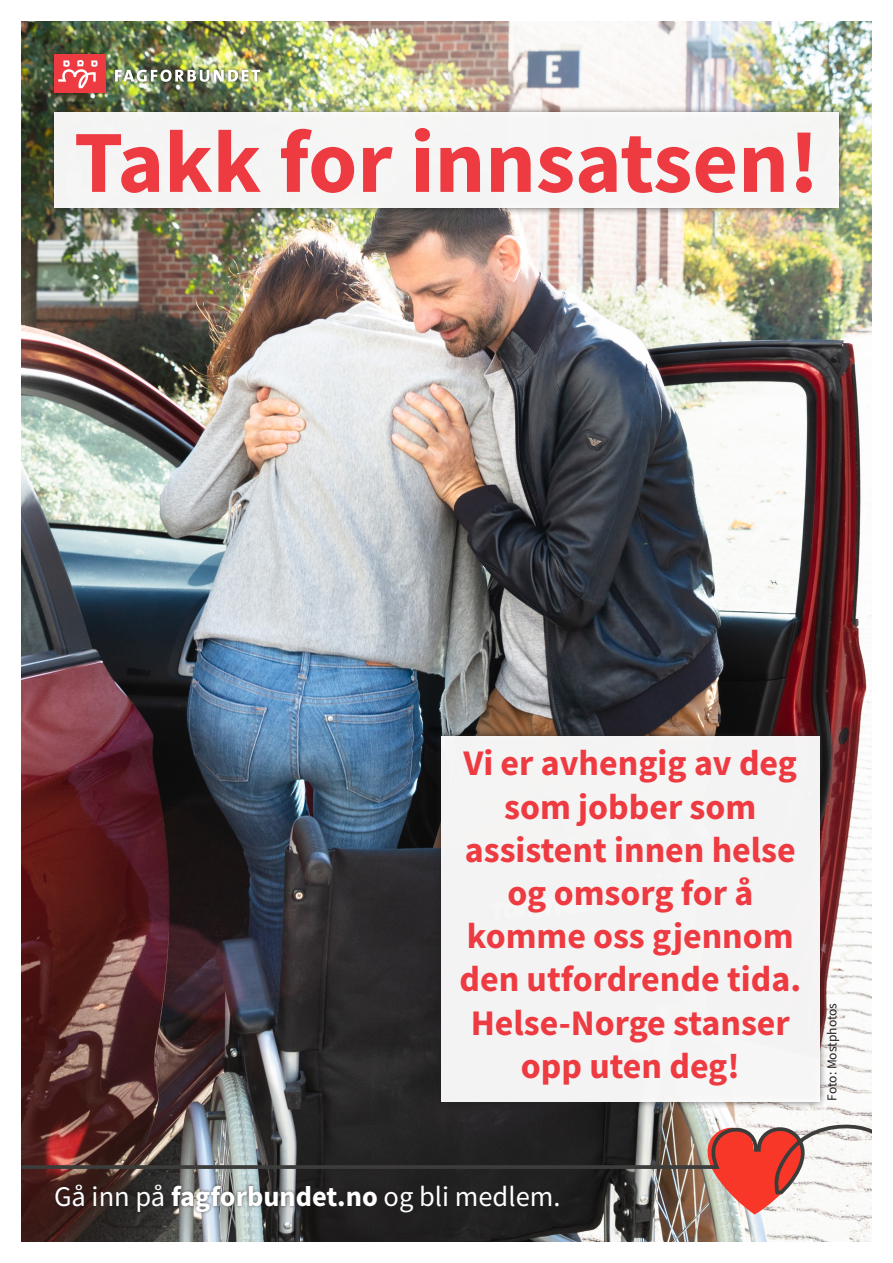
<style>
.page{position:relative;width:893px;height:1263px;background:#fff}
.page>*{position:absolute;margin:0;border:0;box-sizing:border-box;transform-origin:0 0}
.t1{font:700 88.5px "Source Sans Pro";color:#ee3a41}
.t2{font:700 36px/43.2px "Source Sans Pro";color:#ee3a41;text-align:center}
.t3{font:28.5px "Source Sans Pro";color:#fff}
.t4{font:13.5px "Source Sans Pro";letter-spacing:-.005em;color:#231f20}
.s1{font-weight:700}
</style>
<div class="page">
<img style="left:21px;top:21px;width:850px;height:1220px">
<div style="left:46px;top:105px;width:801px;height:110px;background:#231f20;opacity:.75"></div>
<div style="left:54px;top:113px;width:785px;height:95px;background:#f5f5f5"></div>
<div style="left:51px;top:51px;width:212px;height:45px;background:#231f20;opacity:.75"></div>
<div style="left:54px;top:54px;width:51px;height:38px;background:#ee3a41"></div>
<img style="left:115px;top:70px;width:145px;height:12px">
<svg style="left:58px;top:60px;width:40px;height:28px"></svg>
<svg style="left:691px;top:1113px;width:115px;height:101px"></svg>
<img style="left:21px;top:1116px;width:851px;height:80px">
<div style="left:52px;top:1181px;width:510px;height:35px;background:#231f20;opacity:.75"></div>
<div style="left:433px;top:728px;width:394px;height:381px;background:#231f20;opacity:.75"></div>
<div style="left:441px;top:736px;width:378px;height:365px;background:#f3f3f3"></div>
<p class="t1" style="left:74px;top:103px;width:746px">Takk for innsatsen!</p>
<p class="t2" style="left:459px;top:741px;width:343px">Vi er avhengig av deg som jobber som assistent innen helse og omsorg for å komme oss gjennom den utfordrende tida.<br>Helse-Norge stanser opp uten deg!</p>
<p class="t4" style="left:823px;top:1101px;width:99px;rotate:-90deg">Foto: Mostphotos</p>
<p class="t3" style="left:54px;top:1178px;width:508px">Gå inn på <span class="s1">fagforbundet.no</span> og bli medlem.</p>
</div>
